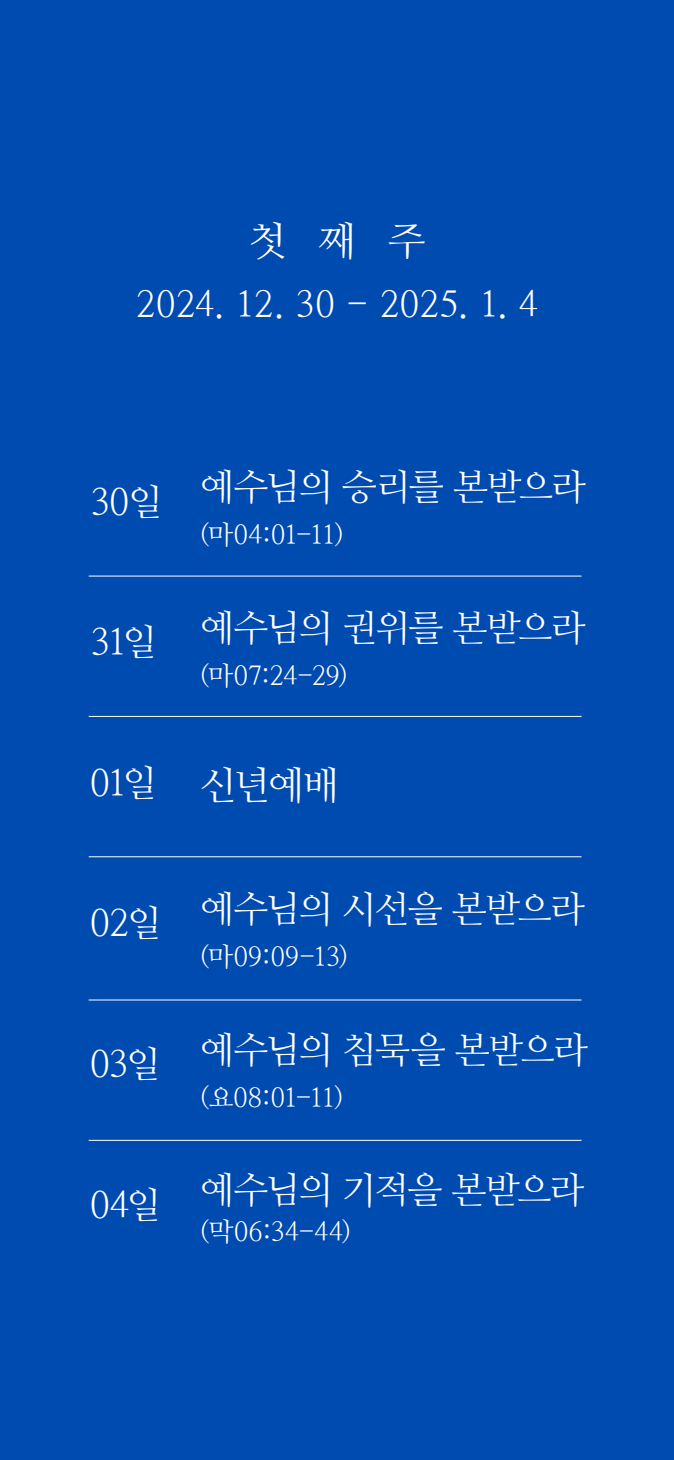
<style>
.page{position:relative;width:674px;height:1460px;background:#fff}
.page>*{position:absolute;margin:0;border:0;box-sizing:border-box;transform-origin:0 0}
.t1{font:39.75px "Nanum Myeongjo Yet Hangul";color:#fff}
.t2{font:38.75px "Nanum Myeongjo Yet Hangul";color:#fff}
.t3{font:36.75px "Nanum Myeongjo Yet Hangul";letter-spacing:-.06em;color:#fff}
.t4{font:36.25px "Nanum Myeongjo Yet Hangul";letter-spacing:.01em;color:#fff}
.t5{font:26.5px "Nanum Myeongjo Yet Hangul";letter-spacing:-.005em;color:#fff}
</style>
<div class="page">
<div style="left:0;top:0;width:673px;height:1460px;background:#004baf"></div>
<hr style="left:89px;top:576px;width:492px;height:1px;background:#fff">
<hr style="left:89px;top:716px;width:492px;height:1px;background:#fff">
<hr style="left:89px;top:856px;width:492px;height:1px;background:#fff">
<hr style="left:89px;top:999px;width:492px;height:1px;background:#fff">
<hr style="left:89px;top:1140px;width:492px;height:1px;background:#fff">
<p class="t1" style="left:248px;top:217px;width:179px">첫 째 주</p>
<p class="t4" style="left:136px;top:282px;width:403px">2024. 12. 30 - 2025. 1. 4</p>
<p class="t3" style="left:90px;top:479px;width:74px">30일</p>
<p class="t3" style="left:90px;top:620px;width:68px">31일</p>
<p class="t3" style="left:90px;top:761px;width:68px">01일</p>
<p class="t3" style="left:90px;top:901px;width:73px">02일</p>
<p class="t3" style="left:90px;top:1042px;width:72px">03일</p>
<p class="t3" style="left:90px;top:1182px;width:72px">04일</p>
<p class="t3" style="left:199px;top:465px;width:387px">예수님의 승리를 본받으라</p>
<p class="t5" style="left:199px;top:519px;width:146px">(마04:01-11)</p>
<p class="t3" style="left:199px;top:606px;width:387px">예수님의 권위를 본받으라</p>
<p class="t5" style="left:199px;top:659px;width:150px">(마07:24-29)</p>
<p class="t2" style="left:199px;top:762px;width:141px">신년예배</p>
<p class="t3" style="left:199px;top:887px;width:386px">예수님의 시선을 본받으라</p>
<p class="t5" style="left:199px;top:941px;width:150px">(마09:09-13)</p>
<p class="t3" style="left:199px;top:1027px;width:389px">예수님의 침묵을 본받으라</p>
<p class="t5" style="left:199px;top:1081px;width:146px">(요08:01-11)</p>
<p class="t3" style="left:199px;top:1168px;width:386px">예수님의 기적을 본받으라</p>
<p class="t5" style="left:199px;top:1216px;width:153px">(막06:34-44)</p>
</div>
